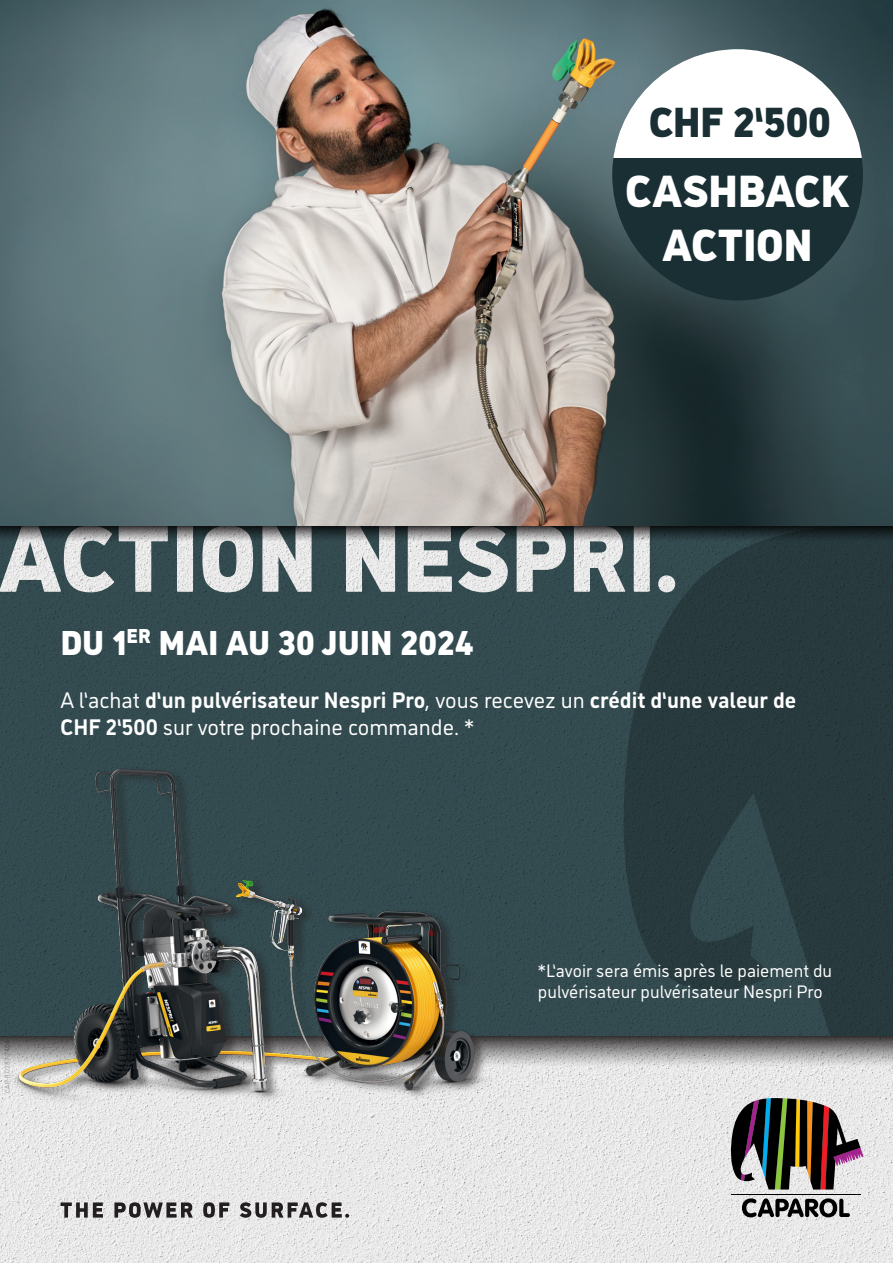
<style>
.page{position:relative;width:893px;height:1263px;background:#fff}
.page>*{position:absolute;margin:0;border:0;box-sizing:border-box;transform-origin:0 0}
.t1{font:94.5px "CAP Elephant Black Low";color:#fff}
.Title_Subline_16{font:900 45px/54px "CAP Elephant";letter-spacing:-.005em;color:#fff;text-align:center}
.Title_Subline_16-2{font:900 42px "CAP Elephant";letter-spacing:-.015em;color:#192f34}
.t2{font:900 34.5px "CAP Elephant";color:#fff}
.t3{font:700 22.5px "CAP Elephant";color:#fff}
.t4{font:22.5px "CAP Elephant";color:#fff}
.t5{font:18px/21.6px "CAP Elephant";color:#fff}
.t6{font:300 7.5px "VAG Rundschrift D";color:#a8a9ad}
.s1{font-weight:400}
.s2{font-weight:700}
</style>
<div class="page">
<img style="left:0;top:0;width:893px;height:1263px">
<svg style="left:742px;top:1198px;width:108px;height:19px;background:#707070"></svg>
<hr style="left:731px;top:1194px;width:129px;height:1px;background:#000">
<svg style="left:731px;top:1098px;width:132px;height:91px;background:#675e5a"></svg>
<svg style="left:61px;top:1202px;width:42px;height:15px"></svg>
<svg style="left:114px;top:1202px;width:79px;height:16px"></svg>
<svg style="left:203px;top:1202px;width:26px;height:16px"></svg>
<svg style="left:240px;top:1202px;width:109px;height:16px;background:#8d8b8b"></svg>
<svg style="left:538px;top:1036px;width:355px;height:31px;background:#969494"></svg>
<svg style="left:0;top:526px;width:893px;height:15px;background:#1e2c2f"></svg>
<img style="left:0;top:749px;width:538px;height:366px">
<div style="left:612px;top:49px;width:251px;height:251px;background:#192f34;border-radius:50%"></div>
<svg style="left:612px;top:49px;width:251px;height:108px;background:#d1d7d9"></svg>
<p class="Title_Subline_16-2" style="left:649px;top:98px;width:183px">CHF 2‘500</p>
<p class="Title_Subline_16" style="left:626px;top:165px;width:225px">CASHBACK<br>ACTION</p>
<p class="t1" style="left:-1px;top:504px;width:680px">ACTION NESPRI.</p>
<p class="t2" style="left:61px;top:622px;width:415px">DU 1<sup>ER</sup> MAI AU 30 JUIN 2024</p>
<p class="t3" style="left:61px;top:687px;width:737px"><span class="s1">A l‘achat</span> d‘un pulvérisateur Nespri Pro<span class="s1">, vous recevez un</span> crédit d‘une valeur de</p>
<p class="t4" style="left:61px;top:714px;width:415px"><span class="s2">CHF 2‘500</span> sur votre prochaine commande. *</p>
<p class="t6" style="left:3px;top:1093px;width:54px;rotate:-90deg">CAP-FL0287-2404</p>
<p class="t5" style="left:538px;top:959px;width:296px">*L‘avoir sera émis après le paiement du pulvérisateur pulvérisateur Nespri Pro</p>
</div>
